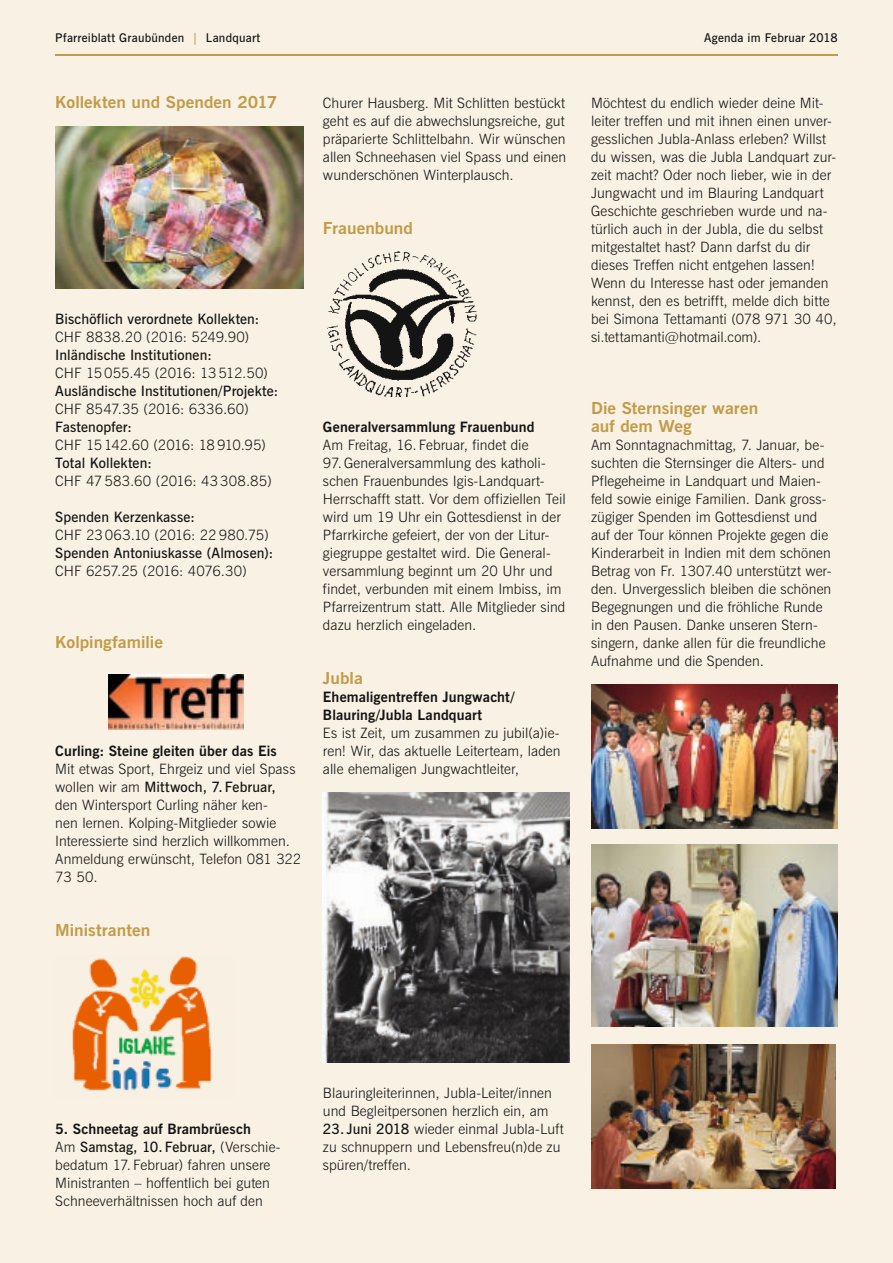
<style>
.page{position:relative;width:893px;height:1263px;background:#f8f1e4}
.page>*{position:absolute;margin:0;border:0;box-sizing:border-box;transform-origin:0 0}
.t1{font:700 16.5px/18px "News Gothic BT";letter-spacing:.005em;color:#c29b48;scale:1.05 1}
.t2{font:300 14.25px/18px "News Gothic BT";letter-spacing:.005em;color:#131413}
.t3{font:600 14.25px "News Gothic BT";letter-spacing:.01em;color:#131413}
.t4{font:700 14.25px/18px "News Gothic BT";letter-spacing:.01em;color:#131413}
.t5{font:300 14.25px "News Gothic BT";letter-spacing:-.045em;color:#131413}
.t6{font:300 14.25px "News Gothic BT";letter-spacing:-.02em;color:#131413}
.t7{font:600 12px "News Gothic BT";letter-spacing:.02em;color:#131413}
.s1{color:#c29b48}
.s2{font-weight:600}
.s3{font-weight:700}
</style>
<div class="page">
<hr style="left:55px;top:55px;width:783px;height:1px;background:#c29b48">
<img style="left:55px;top:127px;width:248px;height:161px">
<img style="left:108px;top:674px;width:135px;height:56px">
<img style="left:72px;top:956px;width:140px;height:135px">
<img style="left:327px;top:251px;width:150px;height:145px">
<img style="left:323px;top:792px;width:247px;height:270px">
<img style="left:591px;top:844px;width:247px;height:182px">
<img style="left:591px;top:684px;width:247px;height:144px">
<img style="left:591px;top:1044px;width:244px;height:144px">
<p class="t7" style="left:55px;top:31px;width:207px">Pfarreiblatt Graubünden <span class="s1">|</span> Landquart</p>
<p class="t7" style="left:704px;top:31px;width:135px">Agenda im Februar 2018</p>
<p class="t1" style="left:55px;top:93px;width:213px">Kollekten und Spenden 2017</p>
<p class="t2" style="left:323px;top:94px;width:245px;text-align:justify">Churer Hausberg. Mit Schlitten bestückt geht es auf die abwechslungsreiche, gut präparierte Schlittelbahn. Wir wünschen allen Schneehasen viel Spass und einen wunder schönen Winterplausch.</p>
<p class="t1" style="left:323px;top:219px;width:87px">Frauenb und</p>
<p class="t3" style="left:55px;top:310px;width:206px">Bischöflich verordnete Kollekten:</p>
<p class="t2" style="left:55px;top:328px;width:196px">CHF 8838.20 (2016: 5249.90)</p>
<p class="t3" style="left:55px;top:346px;width:158px">Inländische Institutionen:</p>
<p class="t2" style="left:55px;top:364px;width:214px">CHF 15 055.45 (2016: 13 512.50)</p>
<p class="t3" style="left:55px;top:382px;width:225px">Ausländische Institutionen/Projekte:</p>
<p class="t2" style="left:55px;top:400px;width:195px">CHF 8547.35 (2016: 6336.60)</p>
<p class="t3" style="left:55px;top:418px;width:78px">Fastenopfer:</p>
<p class="t5" style="left:55px;top:436px;width:212px">CHF 15 142.60 (2016: 18 910.95)</p>
<p class="t3" style="left:55px;top:454px;width:98px">Total Kollekten:</p>
<p class="t2" style="left:55px;top:472px;width:218px">CHF 47 583.60 (2016: 43 308.85)</p>
<p class="t3" style="left:55px;top:508px;width:141px">Spenden Kerzenkasse:</p>
<p class="t2" style="left:55px;top:526px;width:215px">CHF 23 063.10 (2016: 22 980.75)</p>
<p class="t3" style="left:55px;top:544px;width:220px">Spenden Antoniuskasse (Almosen):</p>
<p class="t6" style="left:55px;top:562px;width:193px">CHF 6257.25 (2016: 4076.30)</p>
<p class="t1" style="left:55px;top:633px;width:104px">Kolpingfamilie</p>
<p class="t4" style="left:55px;top:742px;width:223px">Curling: Steine gleiten über das Eis</p>
<p class="t2" style="left:55px;top:760px;width:248px">Mit etwas Sport, Ehrgeiz und viel Spass wollen wir am <span class="s2">Mittwoch, 7. Februar, </span>den Wintersport Curling näher ken-<br>nen lernen. Kolping-Mitglieder sowie Interessierte sind herzlich willkommen.<br>Anmeldung erwünscht, Telefon 081 322<br>73 50.</p>
<p class="t1" style="left:55px;top:921px;width:92px">Ministranten</p>
<p class="t4" style="left:323px;top:418px;width:213px">Generalversammlung Frauenbund</p>
<p class="t2" style="left:323px;top:436px;width:207px">Am Freitag, 16. Februar, findet die</p>
<p class="t2" style="left:323px;top:454px;width:244px">97. Generalversammlung des katholi&shy;schen Frauenbundes Igis-Landquart-Herrschafft statt. Vor dem offiziellen Teil wird um 19 Uhr ein Gottesdienst in der Pfarrkirche gefeiert, der von der Litur&shy;giegruppe gestaltet wird. Die General&shy;versammlung beginnt um 20 Uhr und findet, verbunden mit einem Imbiss, im Pfarreizentrum statt. Alle Mitglieder sind dazu herzlich eingeladen.</p>
<p class="t1" style="left:323px;top:669px;width:40px">Jubla</p>
<p class="t4" style="left:323px;top:688px;width:193px">Ehemaligentreffen Jungwacht/<br>Blauring/Jubla Landquart</p>
<p class="t2" style="left:323px;top:724px;width:239px;text-align:justify">Es ist Zeit, um zusammen zu jubil(a)ie&shy;ren! Wir, das aktuelle Leiterteam, laden alle ehemaligen Jungwachtleiter,</p>
<p class="t2" style="left:591px;top:94px;width:247px">Möchtest du endlich wieder deine Mit&shy;leiter treffen und mit ihnen einen unver&shy;gesslichen Jubla-Anlass erleben? Willst du wissen, was die Jubla Landquart zur&shy;zeit macht? Oder noch lieber, wie in der Jungwacht und im Blauring Landquart Geschichte geschrieben wurde und na&shy;türlich auch in der Jubla, die du selbst mitgestaltet hast? Dann darfst du dir dieses Treffen nicht entgehen lassen!<br>Wenn du Interesse hast oder jemanden kennst, den es betrifft, melde dich bitte bei Simona Tettamanti (078 971 30 40, si.tettamanti@hotmail.com).</p>
<p class="t1" style="left:591px;top:399px;width:161px">Die Sternsinger waren auf dem Weg</p>
<p class="t2" style="left:591px;top:436px;width:242px">Am Sonntagnachmittag, 7. Januar, be&shy;suchten die Sternsinger die Alters- und Pflegeheime in Landquart und Maien&shy;feld sowie einige Familien. Dank gross&shy;zügiger Spenden im Gottesdienst und auf der Tour können Projekte gegen die Kinderarbeit in Indien mit dem schönen Betrag von Fr. 1307.40 unterstützt wer&shy;den. Unvergesslich bleiben die schönen Begegnungen und die fröhliche Runde in den Pausen. Danke unseren Stern&shy;singern, danke allen für die freundliche Aufnahme und die Spenden.</p>
<p class="t2" style="left:55px;top:1120px;width:227px"><span class="s3">5. Schneetag auf Brambrüesch<br></span>Am <span class="s2">Samstag, 10. Februar,</span> (Verschie&shy;bedatum 17. Februar) fahren unsere Ministranten – hoffentlich bei guten Schneeverhältnissen hoch auf den</p>
<p class="t2" style="left:323px;top:1084px;width:230px">Blauringleiterinnen, Jubla-Leiter/innen und Begleitpersonen herzlich ein, am</p>
<p class="t2" style="left:323px;top:1120px;width:242px"><span class="s2">23. Juni 2018</span> wieder einmal Jubla-Luft zu schnuppern und Lebensfreu(n)de zu spüren/treffen.</p>
</div>
